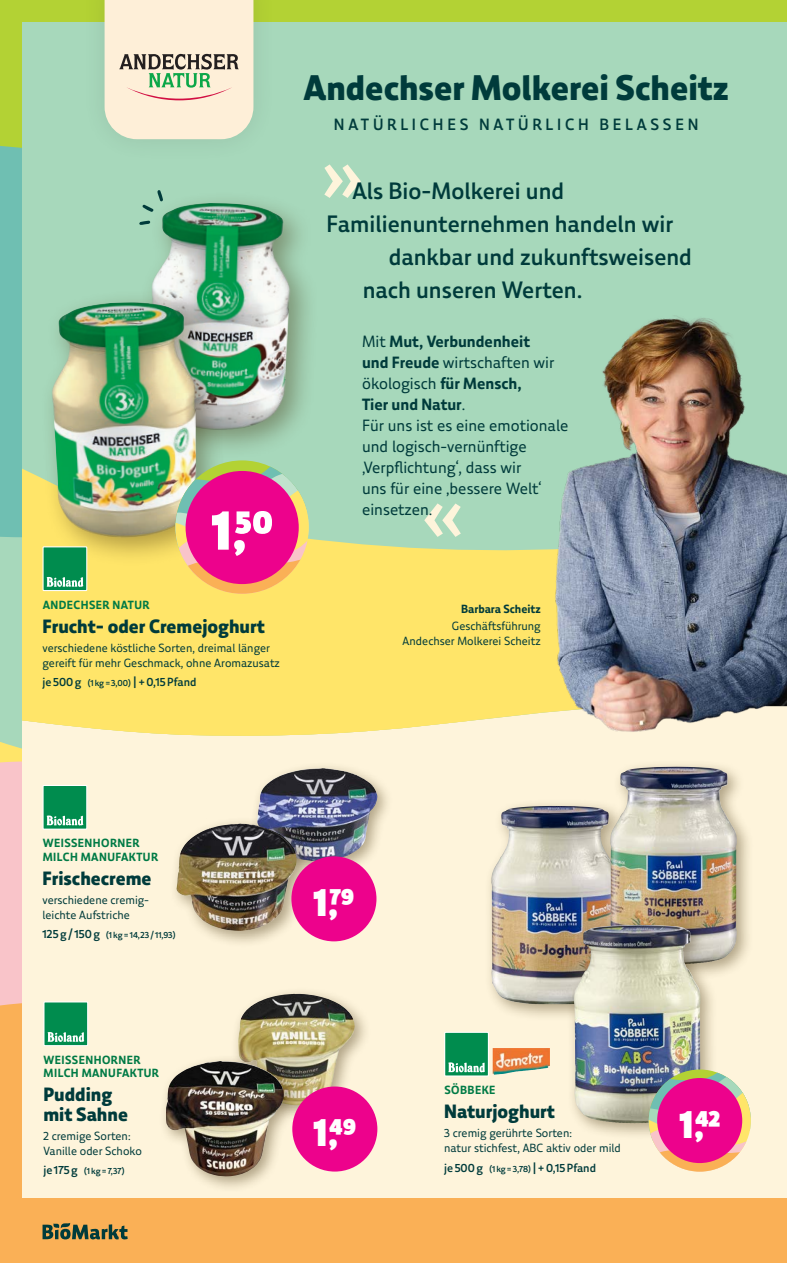
<style>
.page{position:relative;width:787px;height:1263px;background:#fff}
.page>*{position:absolute;margin:0;border:0;box-sizing:border-box;transform-origin:0 0}
.t1{font:500 89.1px "Bio Markt";color:#fef4db}
.t2{font:900 55.5px "Bio Markt";color:#fff}
.t3{font:900 39px "Bio Markt";color:#fff}
.t4{font:800 36px "Bio Markt";color:#003b3b}
.t5{font:500 24px "Bio Markt";color:#003b3b}
.t6{font:800 19.5px/19.5px "Bio Markt";color:#003b3b}
.t7{font:16.5px/21px "Bio Markt";color:#003b3b}
.t8{font:500 16.5px "Bio Markt";letter-spacing:.23em;color:#003b3b}
.t9{font:12px/15px "Bio Markt";color:#003b3b}
.t10{font:700 12px/13.5px "Bio Markt";letter-spacing:.04em;color:#007a45}
.t11{font:500 12px "Bio Markt";color:#003b3b}
.t12{font:700 12px "Bio Markt";color:#003b3b}
.t13{font:500 9px "Bio Markt";color:#003b3b}
.s1{font-size:9px}
.s2{font-weight:700}
.s3{font-size:12px}
</style>
<div class="page">
<img style="left:0;top:0;width:787px;height:1263px">
<h2 class="t2" style="left:211px;top:496px;width:64px">1,50</h2>
<p class="t10" style="left:43px;top:598px;width:108px">ANDECHSER NATUR</p>
<h3 class="t6" style="left:43px;top:616px;width:224px">Frucht- oder Cremejoghurt</h3>
<p class="t9" style="left:43px;top:640px;width:239px">verschiedene köstliche Sorten, dreimal länger gereift für mehr Geschmack, ohne Aromazusatz</p>
<p class="t11" style="left:43px;top:675px;width:155px">je500g <span class="s1">(1kg=3,00)</span> |+0,15Pfand</p>
<h3 class="t4" style="left:303px;top:66px;width:426px">Andechser Molkerei Scheitz</h3>
<h3 class="t8" style="left:334px;top:114px;width:366px">NATÜRLICHES NATÜRLICH BELASSEN</h3>
<h1 class="t1" style="left:319px;top:119px;width:47px">»</h1>
<h3 class="t5" style="left:352px;top:176px;width:213px">Als Bio-Molkerei und</h3>
<h3 class="t5" style="left:326px;top:209px;width:348px">Familienunternehmen handeln wir</h3>
<h3 class="t5" style="left:389px;top:242px;width:305px">dankbar und zukunftsweisend</h3>
<h3 class="t5" style="left:363px;top:275px;width:221px">nach unseren Werten.</h3>
<h3 class="t7" style="left:362px;top:331px;width:208px">Mit <span class="s2">Mut, Verbundenheit<br>und Freude</span> wirtschaften wir ökologisch <span class="s2">für Mensch,<br>Tier und Natur</span>.<br>Für uns ist es eine emotionale und logisch-vernünftige ‚Verpflichtung‘, dass wir<br>uns für eine ‚bessere Welt‘ einsetzen.</h3>
<h1 class="t1" style="left:420px;top:458px;width:47px">«</h1>
<p class="t12" style="left:461px;top:601px;width:81px">Barbara Scheitz</p>
<p class="t9" style="left:402px;top:618px;width:140px;text-align:right">Geschäftsführung<br>Andechser Molkerei Scheitz</p>
<p class="t10" style="left:43px;top:836px;width:117px">WEISSENHORNER<br>MILCH MANUFAKTUR</p>
<h3 class="t6" style="left:43px;top:868px;width:110px">Frischecreme</h3>
<p class="t9" style="left:43px;top:892px;width:108px">verschiedene cremig&shy;leichte Aufstriche</p>
<p class="t13" style="left:43px;top:929px;width:135px"><span class="s3">125g/ 150g</span> (1kg=14,23 / 11,93)</p>
<p class="t10" style="left:44px;top:1053px;width:117px">WEISSENHORNER<br>MILCH MANUFAKTUR</p>
<h3 class="t6" style="left:43px;top:1084px;width:86px">Pudding mit Sahne</h3>
<p class="t9" style="left:43px;top:1128px;width:100px">2 cremige Sorten:<br>Vanille oder Schoko</p>
<p class="t13" style="left:43px;top:1165px;width:83px"><span class="s3">je175g</span> (1kg=7,37)</p>
<h3 class="t3" style="left:313px;top:879px;width:43px">1,79</h3>
<p class="t10" style="left:444px;top:1083px;width:53px">SÖBBEKE</p>
<h3 class="t6" style="left:444px;top:1101px;width:112px">Naturjoghurt</h3>
<p class="t9" style="left:444px;top:1125px;width:178px">3 cremig gerührte Sorten:<br>natur stichfest, ABC aktiv oder mild</p>
<p class="t11" style="left:444px;top:1160px;width:153px">je500g <span class="s1">(1kg=3,78)</span> |+0,15Pfand</p>
<h3 class="t3" style="left:313px;top:1109px;width:45px">1,49</h3>
<h3 class="t3" style="left:679px;top:1100px;width:43px">1,42</h3>
</div>
